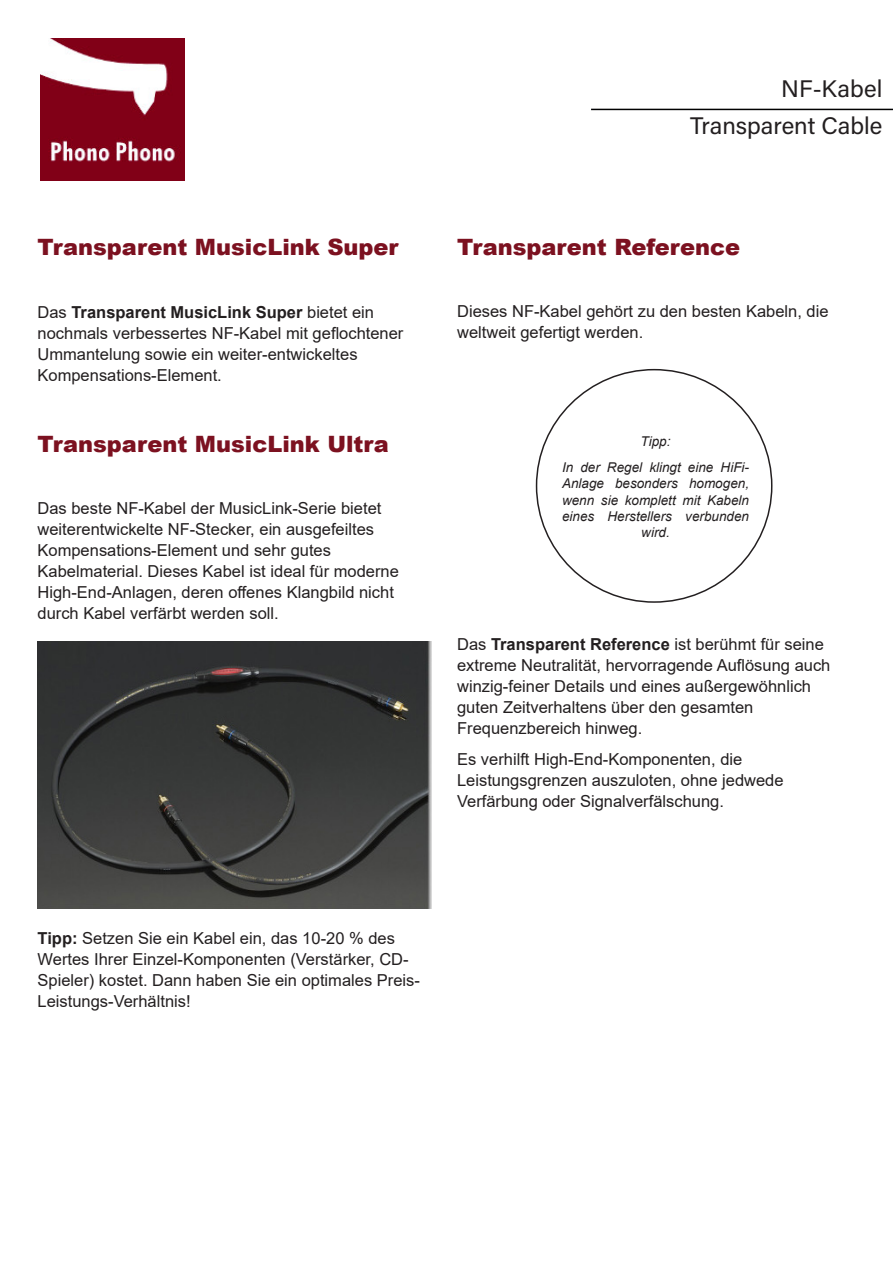
<style>
.page{position:relative;width:893px;height:1263px;background:#fff}
.page>*{position:absolute;margin:0;border:0;box-sizing:border-box;transform-origin:0 0}
.Unterüberschrift{font:24px "Acumin Variable Concept";color:#231f20}
.Überschrift_im_Text{font:900 22.5px "Arial";color:#7c1120}
.Fließtext{font:16.5px/21px "Arial";color:#231f20}
.Tipp__kursiv{font:italic 13.5px/16.2px "Arial";color:#231f20;text-align:center}
.s1{font-weight:700}
</style>
<div class="page">
<img style="left:41px;top:38px;width:143px;height:143px">
<hr style="left:591px;top:109px;width:302px;height:1px;background:#000001">
<img style="left:38px;top:641px;width:393px;height:268px">
<p class="Überschrift_im_Text" style="left:38px;top:231px;width:363px">Transparent MusicLink Super</p>
<p class="Fließtext" style="left:38px;top:301px;width:367px">Das <span class="s1">Transparent MusicLink Super</span> bietet ein nochmals verbessertes NF-Kabel mit geflochtener Ummantelung sowie ein weiter-entwickeltes Kompensations-Element.</p>
<p class="Überschrift_im_Text" style="left:38px;top:427px;width:353px">Transparent MusicLink Ultra</p>
<p class="Fließtext" style="left:38px;top:497px;width:363px">Das beste NF-Kabel der MusicLink-Serie bietet weiterentwickelte NF-Stecker, ein ausgefeiltes Kompensations-Element und sehr gutes Kabelmaterial. Dieses Kabel ist ideal für moderne High-End-Anlagen, deren offenes Klangbild nicht durch Kabel verfärbt werden soll.</p>
<p class="Unterüberschrift" style="left:781px;top:72px;width:103px">NF-Kabel</p>
<p class="Unterüberschrift" style="left:690px;top:109px;width:194px">Transparent Cable</p>
<p class="Überschrift_im_Text" style="left:457px;top:231px;width:284px">Transparent Reference</p>
<p class="Fließtext" style="left:457px;top:301px;width:373px">Dieses NF-Kabel gehört zu den besten Kabeln, die weltweit gefertigt werden.</p>
<p class="Tipp__kursiv" style="left:641px;top:433px;width:31px">Tipp:</p>
<p class="Tipp__kursiv" style="left:562px;top:460px;width:189px">In der Regel klingt eine HiFi-<br>Anlage besonders homogen, wenn sie komplett mit Kabeln eines Herstellers verbunden wird.</p>
<p class="Fließtext" style="left:457px;top:633px;width:375px">Das <span class="s1">Transparent Reference</span> ist berühmt für seine extreme Neutralität, hervorragende Auflösung auch winzig-feiner Details und eines außergewöhnlich guten Zeitverhaltens über den gesamten Frequenzbereich hinweg.</p>
<p class="Fließtext" style="left:457px;top:748px;width:328px">Es verhilft High-End-Komponenten, die<br>Leistungsgrenzen auszuloten, ohne jedwede<br>Verfärbung oder Signalverfälschung.</p>
<p class="Fließtext" style="left:38px;top:927px;width:384px"><span class="s1">Tipp:</span> Setzen Sie ein Kabel ein, das 10-20 % des Wertes Ihrer Einzel-Komponenten (Verstärker, CD-Spieler) kostet. Dann haben Sie ein optimales Preis-Leistungs-Verhältnis!</p>
</div>
